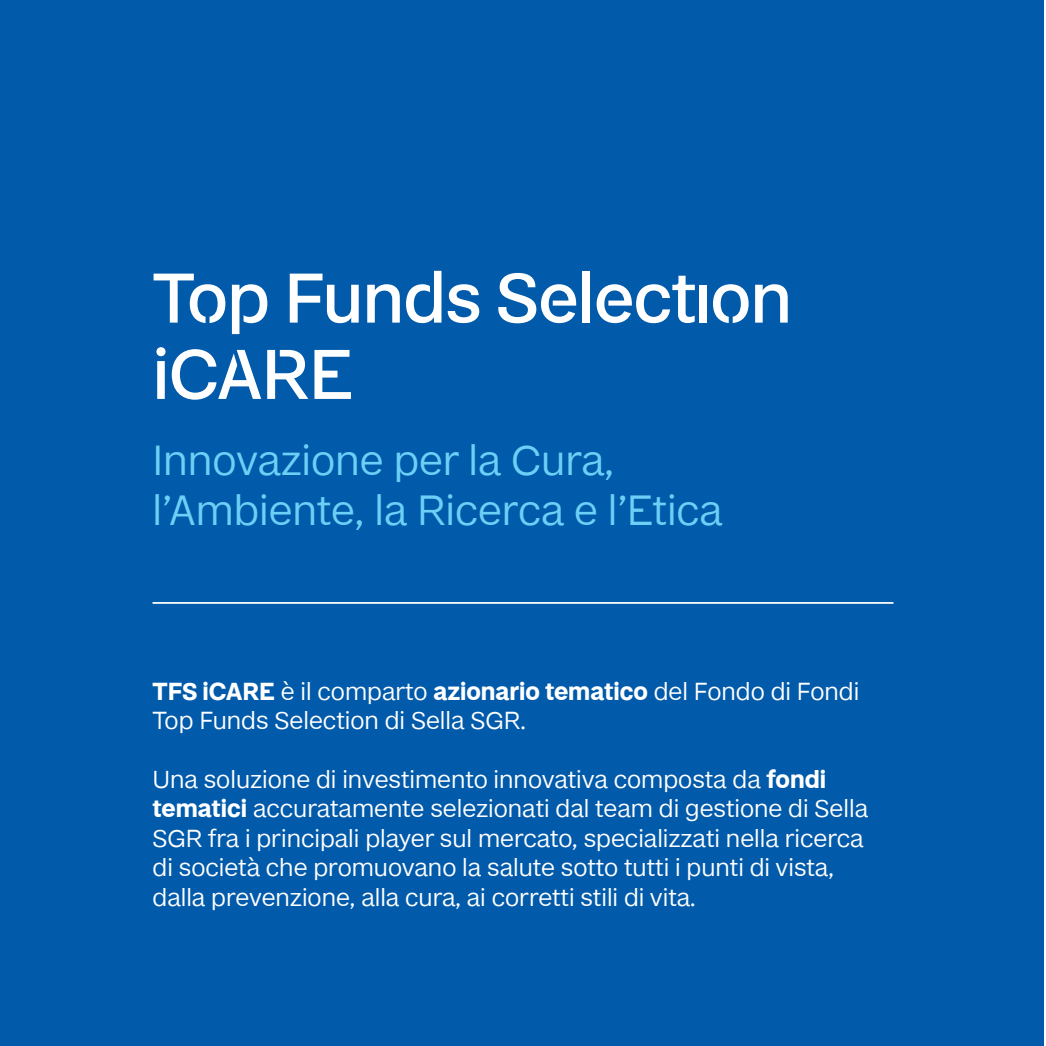
<style>
.page{position:relative;width:1046px;height:1046px;background:#fff}
.page>*{position:absolute;margin:0;border:0;box-sizing:border-box;transform-origin:0 0}
.t1{font:500 70px/76.3px "Sella Stencil";letter-spacing:-.01em;color:#fff}
.t2{font:42px/50.4px "Sella";color:#6bcff6}
.t3{font:24.5px/29.4px "Sella";color:#fff}
.s1{font-family:"Sella"}
.s2{font-weight:700}
</style>
<div class="page">
<div style="left:0;top:0;width:1044px;height:1046px;background:#015aaa"></div>
<hr style="left:152px;top:602px;width:741px;height:2px;background:#fff">
<h1 class="t1" style="left:152px;top:259px;width:641px">Top Funds Selection <span class="s1">i</span>CARE</h1>
<h2 class="t2" style="left:152px;top:434px;width:571px">Innovazione per la Cura, l’Ambiente, la Ricerca e l’Etica</h2>
<p class="t3" style="left:152px;top:676px;width:708px"><span class="s2">TFS iCARE</span> è il comparto <span class="s2">azionario tematico</span> del Fondo di Fondi<br>Top Funds Selection di Sella SGR.</p>
<p class="t3" style="left:152px;top:764px;width:717px">Una soluzione di investimento innovativa composta da <span class="s2">fondi tematici</span> accuratamente selezionati dal team di gestione di Sella SGR fra i principali player sul mercato, specializzati nella ricerca di società che promuovano la salute sotto tutti i punti di vista, dalla prevenzione, alla cura, ai corretti stili di vita.</p>
</div>
